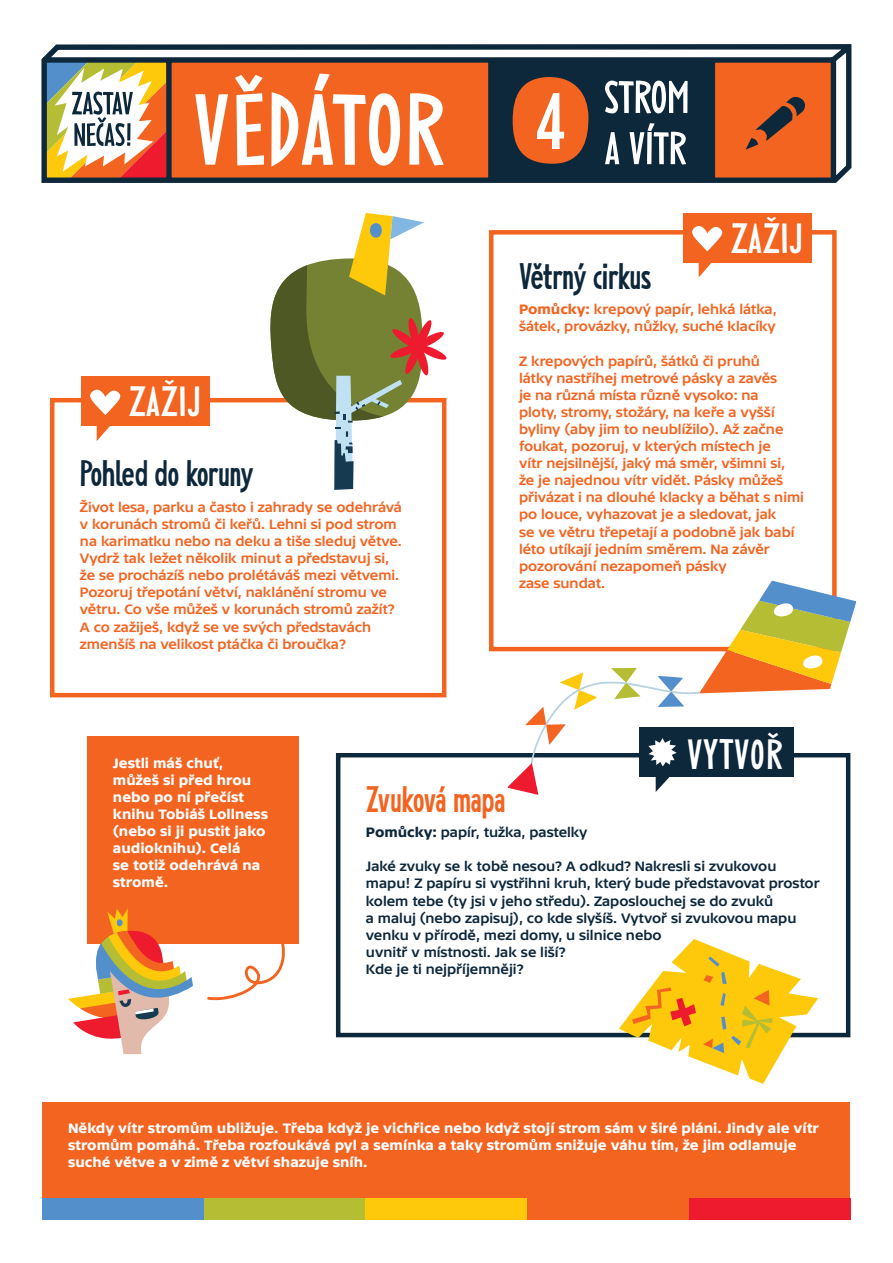
<style>
.page{position:relative;width:893px;height:1263px;background:#fff}
.page>*{position:absolute;margin:0;border:0;box-sizing:border-box;transform-origin:0 0}
.t1{font:39px "Cernobil";letter-spacing:.03em;color:#fff}
.t2{font:700 34.5px "Cernobil 2021";color:#0d273b}
.t3{font:700 34.5px "Cernobil 2021";color:#f36421}
.t4{font:14.25px/17.1px "TV Sans Print Med";color:#f36421}
.t5{font:700 14.25px/17.1px "TV Sans Print";color:#fff}
.t6{font:14.25px/17.1px "TV Sans Print Med";color:#0d273b}
.s1{font-family:"TV Sans Print";font-weight:700}
</style>
<div class="page">
<svg style="left:207px;top:943px;width:79px;height:58px"></svg>
<div style="left:43px;top:1101px;width:807px;height:97px;background:#f36421"></div>
<div style="left:43px;top:1198px;width:161px;height:22px;background:#538fcb"></div>
<div style="left:204px;top:1198px;width:162px;height:22px;background:#b4bd34"></div>
<div style="left:366px;top:1198px;width:161px;height:22px;background:#fec80b"></div>
<div style="left:527px;top:1198px;width:162px;height:22px;background:#f36421"></div>
<div style="left:689px;top:1198px;width:161px;height:22px;background:#ee1a2e"></div>
<div style="left:336px;top:753px;width:514px;height:284px;border:4px solid #0d273b"></div>
<div style="left:50px;top:398px;width:396px;height:299px;border:4px solid #f36421"></div>
<div style="left:489px;top:230px;width:348px;height:421px;border:4px solid #f36421"></div>
<div style="left:81px;top:377px;width:128px;height:49px;background:#f36421"></div>
<svg style="left:97px;top:426px;width:13px;height:15px"></svg>
<svg style="left:90px;top:389px;width:31px;height:26px"></svg>
<div style="left:683px;top:213px;width:128px;height:49px;background:#f36421"></div>
<svg style="left:699px;top:262px;width:17px;height:15px"></svg>
<svg style="left:692px;top:226px;width:31px;height:25px"></svg>
<svg style="left:41px;top:44px;width:811px;height:139px"></svg>
<svg style="left:605px;top:81px;width:83px;height:84px"></svg>
<svg style="left:268px;top:213px;width:179px;height:277px"></svg>
<svg style="left:619px;top:939px;width:199px;height:145px"></svg>
<div style="left:87px;top:736px;width:212px;height:207px;background:#f36421"></div>
<svg style="left:68px;top:909px;width:125px;height:145px"></svg>
<svg style="left:507px;top:581px;width:349px;height:214px"></svg>
<h1 class="t1" style="left:129px;top:378px;width:74px">ZAŽIJ</h1>
<h2 class="t2" style="left:80px;top:452px;width:175px">Pohled do koruny</h2>
<p class="t4" style="left:80px;top:498px;width:324px">Život lesa, parku a často i zahrady se odehrává v korunách stromů či keřů. Lehni si pod strom na karimatku nebo na deku a tiše sleduj větve.<br>Vydrž tak ležet několik minut a představuj si, že se procházíš nebo prolétáváš mezi větvemi.<br>Pozoruj třepotání větví, naklánění stromu ve větru. Co vše můžeš v korunách stromů zažít?<br>A co zažiješ, když se ve svých představách zmenšíš na velikost ptáčka či broučka?</p>
<h1 class="t1" style="left:731px;top:214px;width:74px">ZAŽIJ</h1>
<h2 class="t2" style="left:519px;top:254px;width:134px">Větrný cirkus</h2>
<p class="t4" style="left:519px;top:301px;width:259px"><span class="s1">Pomůcky:</span> krepový papír, lehká látka, šátek, provázky, nůžky, suché klacíky</p>
<p class="t4" style="left:519px;top:352px;width:287px">Z krepových papírů, šátků či pruhů<br>látky nastříhej metrové pásky a zavěs<br>je na různá místa různě vysoko: na<br>ploty, stromy, stožáry, na keře a vyšší byliny (aby jim to neublížilo). Až začne foukat, pozoruj, v kterých místech je<br>vítr nejsilnější, jaký má směr, všimni si, že je najednou vítr vidět. Pásky můžeš přivázat i na dlouhé klacky a běhat s nimi po louce, vyhazovat je a sledovat, jak<br>se ve větru třepetají a podobně jak babí léto utíkají jedním směrem. Na závěr pozorování nezapomeň pásky<br>zase sundat.</p>
<p class="t5" style="left:113px;top:754px;width:157px">Jestli máš chuť, můžeš si před hrou nebo po ní přečíst knihu Tobiáš Lollness (nebo si ji pustit jako audioknihu). Celá<br>se totiž odehrává na stromě.</p>
<h1 class="t1" style="left:688px;top:730px;width:97px">VYTVOŘ</h1>
<h2 class="t3" style="left:366px;top:777px;width:141px">Zvuková mapa</h2>
<p class="t6" style="left:366px;top:823px;width:223px"><span class="s1">Pomůcky:</span> papír, tužka, pastelky</p>
<p class="t6" style="left:366px;top:858px;width:455px">Jaké zvuky se k tobě nesou? A odkud? Nakresli si zvukovou mapu! Z papíru si vystřihni kruh, který bude představovat prostor kolem tebe (ty jsi v jeho středu). Zaposlouchej se do zvuků<br>a maluj (nebo zapisuj), co kde slyšíš. Vytvoř si zvukovou mapu venku v přírodě, mezi domy, u silnice nebo<br>uvnitř v místnosti. Jak se liší?<br>Kde je ti nejpříjemněji?</p>
<p class="t5" style="left:68px;top:1119px;width:753px">Někdy vítr stromům ubližuje. Třeba když je vichřice nebo když stojí strom sám v širé pláni. Jindy ale vítr stromům pomáhá. Třeba rozfoukává pyl a semínka a taky stromům snižuje váhu tím, že jim odlamuje suché větve a v zimě z větví shazuje sníh.</p>
</div>
